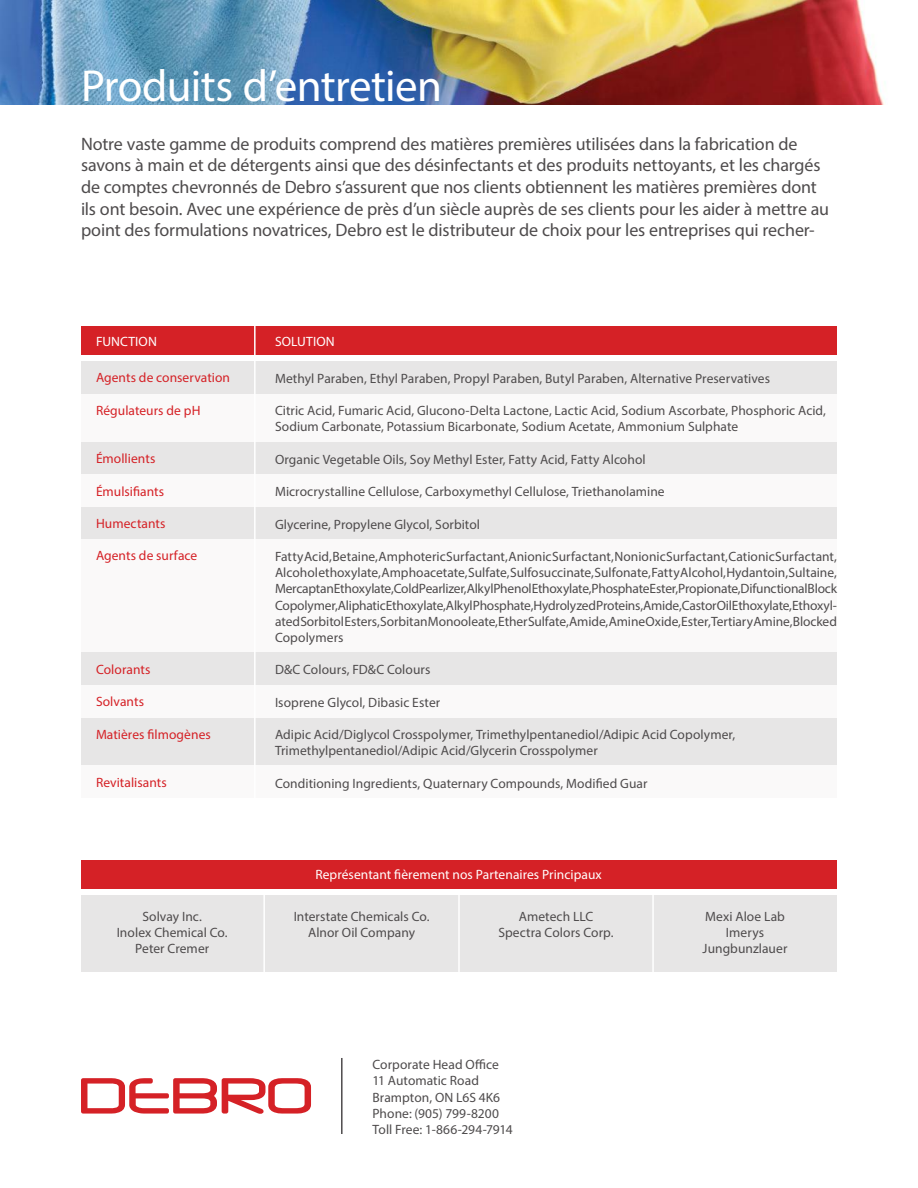
<style>
.page{position:relative;width:918px;height:1188px;background:#fff}
.page>*{position:absolute;margin:0;border:0;box-sizing:border-box;transform-origin:0 0}
.t1{font:45px "Myriad Pro";letter-spacing:-.015em;color:#fff}
.t2{font:18px/21.6px "Myriad Pro";letter-spacing:-.01em;color:#4e4b4c}
.t3{font:13.5px/16.2px "Myriad Pro";letter-spacing:.005em;color:#4e4b4c;text-align:center}
.t4{font:13.5px "Myriad Pro";letter-spacing:.005em;color:#d52126}
.t5{font:13.5px "Myriad Pro";letter-spacing:.005em;color:#fff}
</style>
<div class="page">
<img style="left:0;top:0;width:884px;height:104px">
<hr style="left:341px;top:1058px;width:2px;height:76px;background:#4e4b4c">
<svg style="left:81px;top:1078px;width:230px;height:36px"></svg>
<div style="left:81px;top:326px;width:755px;height:28px;background:#d52126"></div>
<div style="left:81px;top:860px;width:755px;height:28px;background:#d52126"></div>
<div style="left:81px;top:539px;width:755px;height:114px;background:#faf9f9"></div>
<div style="left:81px;top:896px;width:755px;height:76px;background:#e7e6e6"></div>
<div style="left:81px;top:394px;width:755px;height:48px;background:#faf9f9"></div>
<div style="left:81px;top:717px;width:755px;height:49px;background:#e7e6e6"></div>
<div style="left:81px;top:442px;width:755px;height:33px;background:#e7e6e6"></div>
<div style="left:81px;top:362px;width:755px;height:32px;background:#e7e6e6"></div>
<div style="left:81px;top:506px;width:755px;height:33px;background:#e7e6e6"></div>
<div style="left:81px;top:653px;width:755px;height:32px;background:#e7e6e6"></div>
<div style="left:81px;top:475px;width:755px;height:32px;background:#faf9f9"></div>
<div style="left:81px;top:766px;width:755px;height:32px;background:#faf9f9"></div>
<div style="left:81px;top:685px;width:755px;height:32px;background:#faf9f9"></div>
<hr style="left:254px;top:326px;width:2px;height:504px;background:#fff">
<hr style="left:263px;top:891px;width:2px;height:81px;background:#fff">
<hr style="left:458px;top:891px;width:2px;height:81px;background:#fff">
<hr style="left:652px;top:891px;width:2px;height:81px;background:#fff">
<h1 class="t1" style="left:81px;top:58px;width:363px">Produits d’entretien</h1>
<p class="t2" style="left:81px;top:133px;width:750px">Notre vaste gamme de produits comprend des matières premières utilisées dans la fabrication de savons à main et de détergents ainsi que des désinfectants et des produits nettoyants, et les chargés de comptes chevronnés de Debro s’assurent que nos clients obtiennent les matières premières dont ils ont besoin. Avec une expérience de près d’un siècle auprès de ses clients pour les aider à mettre au point des formulations novatrices, Debro est le distributeur de choix pour les entreprises qui recher-</p>
<p class="t5" style="left:96px;top:333px;width:62px">FUNCTION</p>
<p class="t5" style="left:275px;top:333px;width:61px">SOLUTION</p>
<p class="t4" style="left:96px;top:369px;width:136px">Agents de conservation</p>
<p class="t4" style="left:96px;top:402px;width:106px">Régulateurs de pH</p>
<p class="t4" style="left:96px;top:450px;width:61px">Émollients</p>
<p class="t4" style="left:96px;top:483px;width:70px">Émulsifiants</p>
<p class="t4" style="left:96px;top:515px;width:71px">Humectants</p>
<p class="t4" style="left:96px;top:547px;width:103px">Agents de surface</p>
<p class="t4" style="left:96px;top:661px;width:56px">Colorants</p>
<p class="t4" style="left:96px;top:693px;width:50px">Solvants</p>
<p class="t4" style="left:96px;top:726px;width:116px">Matières filmogènes</p>
<p class="t4" style="left:96px;top:774px;width:72px">Revitalisants</p>
<p class="t3" style="left:275px;top:370px;width:496px">Methyl Paraben, Ethyl Paraben, Propyl Paraben, Butyl Paraben, Alternative Preservatives</p>
<p class="t3" style="left:275px;top:402px;width:553px;text-align:left">Citric Acid, Fumaric Acid, Glucono-Delta Lactone, Lactic Acid, Sodium Ascorbate, Phosphoric Acid,<br>Sodium Carbonate, Potassium Bicarbonate, Sodium Acetate, Ammonium Sulphate</p>
<p class="t3" style="left:275px;top:451px;width:372px">Organic Vegetable Oils, Soy Methyl Ester, Fatty Acid, Fatty Alcohol</p>
<p class="t3" style="left:275px;top:483px;width:391px">Microcrystalline Cellulose, Carboxymethyl Cellulose, Triethanolamine</p>
<p class="t3" style="left:275px;top:516px;width:207px">Glycerine, Propylene Glycol, Sorbitol</p>
<p class="t3" style="left:275px;top:548px;width:563px;text-align:justify">Fatty Acid, Betaine, Amphoteric Surfactant, Anionic Surfactant, Nonionic Surfactant, Cationic Surfactant, Alcohol ethoxylate, Amphoacetate, Sulfate, Sulfosuccinate, Sulfonate, Fatty Alcohol, Hydantoin, Sultaine, Mercaptan Ethoxylate, Cold Pearlizer, Alkyl Phenol Ethoxylate, Phosphate Ester, Propionate, Difunctional Block Copolymer, Aliphatic Ethoxylate, Alkyl Phosphate, Hydrolyzed Proteins, Amide, Castor Oil Ethoxylate, Ethoxyl&shy;ated Sorbitol Esters, Sorbitan Monooleate, Ether Sulfate, Amide, Amine Oxide, Ester, Tertiary Amine, Blocked Copolymers</p>
<p class="t3" style="left:275px;top:661px;width:157px">D&amp;C Colours, FD&amp;C Colours</p>
<p class="t3" style="left:275px;top:694px;width:167px">Isoprene Glycol, Dibasic Ester</p>
<p class="t3" style="left:275px;top:726px;width:462px;text-align:left">Adipic Acid/Diglycol Crosspolymer, Trimethylpentanediol/Adipic Acid Copolymer,<br>Trimethylpentanediol/Adipic Acid/Glycerin Crosspolymer</p>
<p class="t3" style="left:275px;top:775px;width:374px">Conditioning Ingredients, Quaternary Compounds, Modified Guar</p>
<p class="t5" style="left:315px;top:866px;width:288px">Représentant fièrement nos Partenaires Principaux</p>
<p class="t3" style="left:117px;top:908px;width:113px">Solvay Inc.<br>Inolex Chemical Co.<br>Peter Cremer</p>
<p class="t3" style="left:294px;top:908px;width:137px">Interstate Chemicals Co.<br>Alnor Oil Company</p>
<p class="t3" style="left:498px;top:908px;width:117px">Ametech LLC<br>Spectra Colors Corp.</p>
<p class="t3" style="left:703px;top:908px;width:86px">Mexi Aloe Lab<br>Imerys<br>Jungbunzlauer</p>
<p class="t3" style="left:373px;top:1056px;width:142px;text-align:left">Corporate Head Office<br>11 Automatic Road<br>Brampton, ON L6S 4K6<br>Phone: (905) 799-8200<br>Toll Free: 1-866-294-7914</p>
</div>
